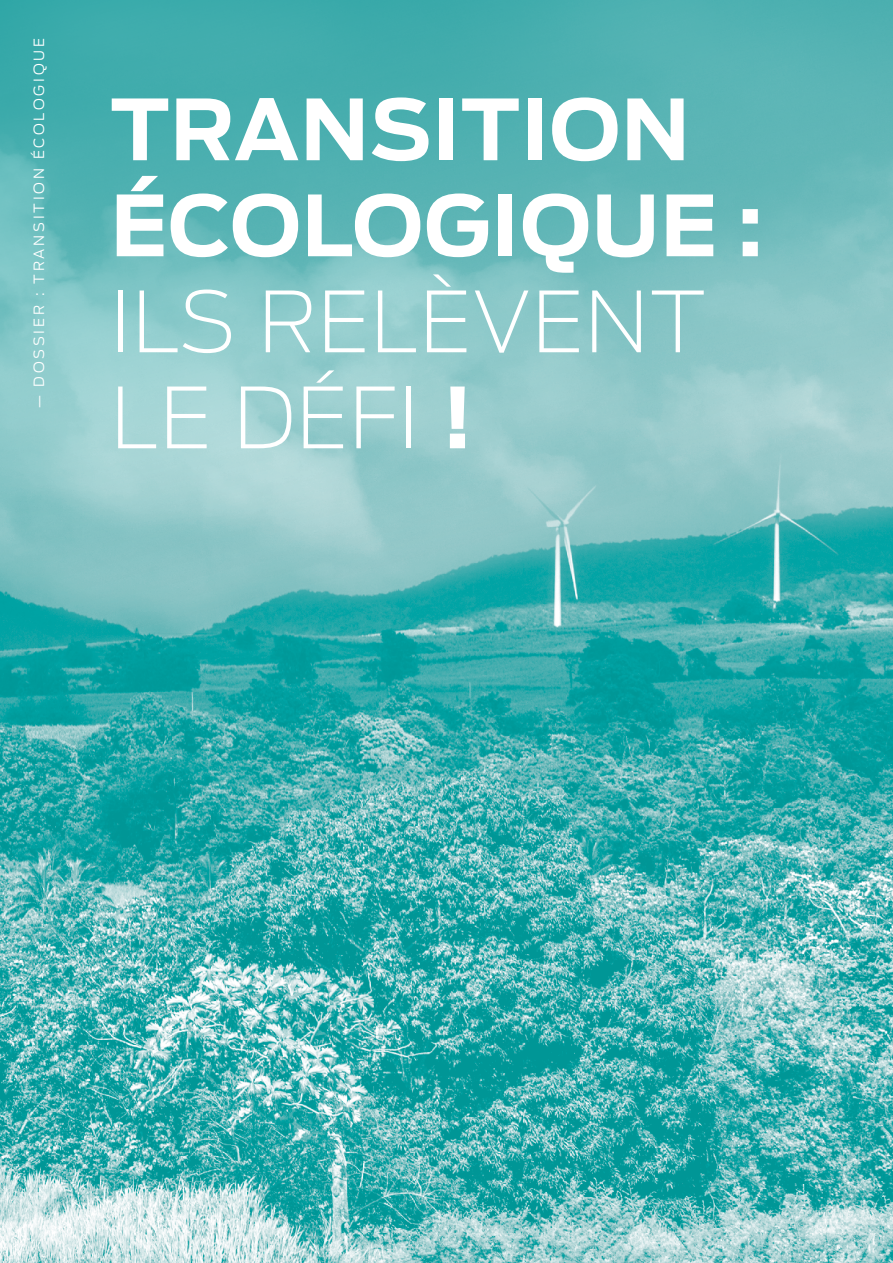
<style>
.page{position:relative;width:893px;height:1263px;background:#fff}
.page>*{position:absolute;margin:0;border:0;box-sizing:border-box;transform-origin:0 0}
.t1{font:700 83.4px/96px "Antenna";letter-spacing:.01em;color:#fff}
.t2{font:200 83.4px/96px "Antenna";letter-spacing:.01em;color:#fff}
.t3{font:300 14.1px "Antenna";letter-spacing:.2em;color:#fff}
.s1{font-weight:700}
</style>
<div class="page">
<img style="left:0;top:0;width:893px;height:1263px">
<p class="t3" style="left:31px;top:408px;width:372px;rotate:-90deg">— DOSSIER : TRANSITION ÉCOLOGIQUE</p>
<h1 class="t1" style="left:111px;top:82px;width:654px">TRANSITION<br>ÉCOLOGIQUE :</h1>
<h1 class="t2" style="left:111px;top:274px;width:597px">ILS RELÈVENT<br>LE DÉFI <span class="s1">!</span></h1>
</div>
